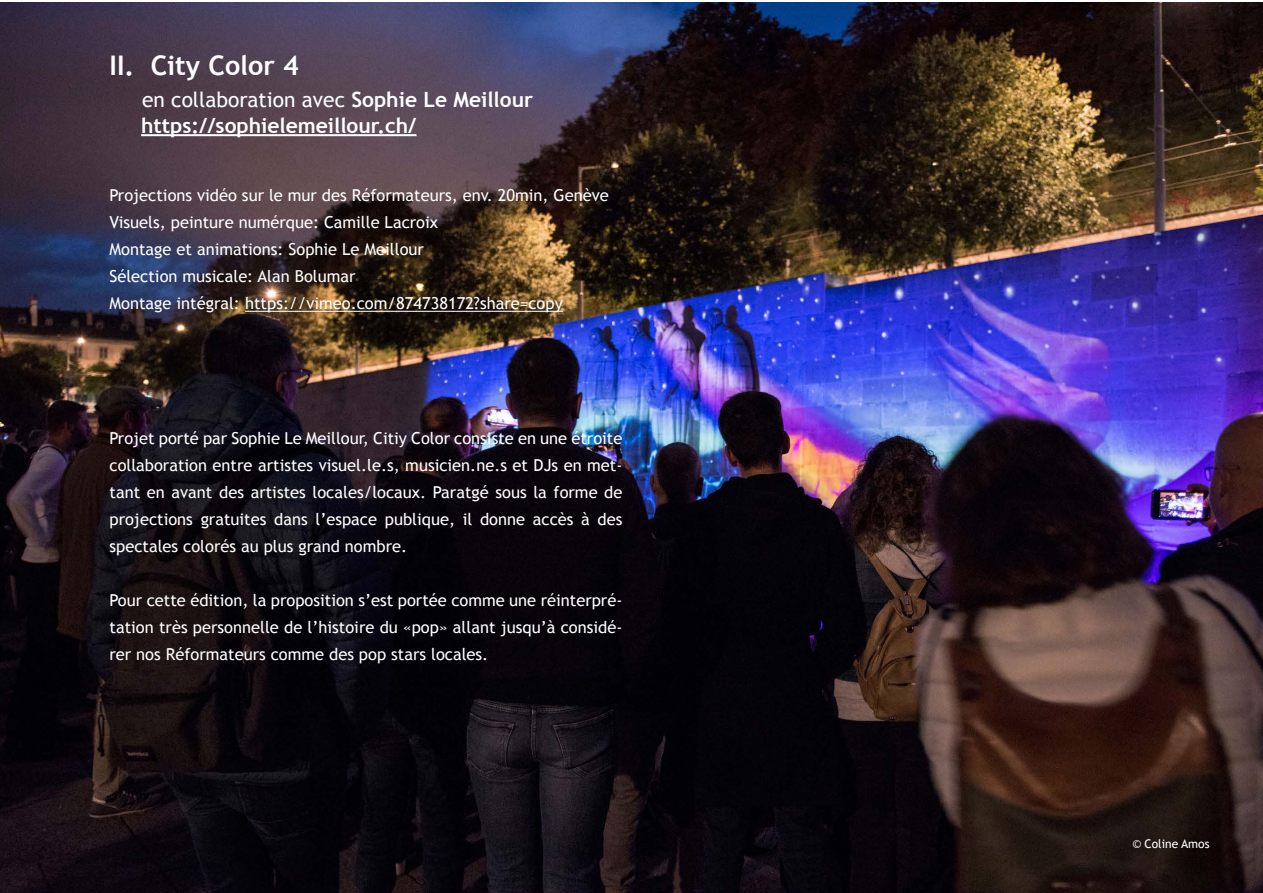
<style>
.page{position:relative;width:1263px;height:893px;background:#fff}
.page>*{position:absolute;margin:0;border:0;box-sizing:border-box;transform-origin:0 0}
.t1{font:700 27px "Trebuchet MS";color:#fff}
.t2{font:21px "Trebuchet MS";color:#fff}
.t3{font:700 21px "Trebuchet MS";color:#fff}
.t4{font:16.5px/27px "Trebuchet MS";color:#fff;text-align:justify}
.t5{font:12px "Trebuchet MS";color:#fff}
.s1{font-weight:700}
</style>
<div class="page">
<img style="left:0;top:2px;width:1263px;height:891px">
<hr style="left:245px;top:311px;width:318px;height:1px;background:#fff">
<hr style="left:141px;top:134px;width:275px;height:2px;background:#fff">
<p class="t1" style="left:109px;top:48px;width:191px">II. City Color 4</p>
<p class="t2" style="left:142px;top:87px;width:392px">en collaboration avec <span class="s1">Sophie Le Meillour</span></p>
<p class="t3" style="left:141px;top:112px;width:277px">https://sophielemeillour.ch/</p>
<p class="t4" style="left:109px;top:182px;width:501px">Projections vidéo sur le mur des Réformateurs, env. 20min, Genève</p>
<p class="t4" style="left:109px;top:209px;width:330px">Visuels, peinture numérque: Camille Lacroix</p>
<p class="t4" style="left:109px;top:236px;width:316px">Montage et animations: Sophie Le Meillour</p>
<p class="t4" style="left:109px;top:263px;width:248px">Sélection musicale: Alan Bolumar</p>
<p class="t4" style="left:109px;top:290px;width:455px">Montage intégral: https://vimeo.com/874738172?share=copy</p>
<p class="t4" style="left:109px;top:425px;width:514px">Projet porté par Sophie Le Meillour, Citiy Color consiste en une étroite collaboration entre artistes visuel.le.s, musicien.ne.s et DJs en met&shy;tant en avant des artistes locales/locaux. Paratgé sous la forme de projections gratuites dans l’espace publique, il donne accès à des spectales colorés au plus grand nombre.</p>
<p class="t4" style="left:109px;top:587px;width:514px">Pour cette édition, la proposition s’est portée comme une réinterpré&shy;tation très personnelle de l’histoire du «pop» allant jusqu’à considé&shy;rer nos Réformateurs comme des pop stars locales.</p>
<p class="t5" style="left:1132px;top:836px;width:79px">© Coline Amos</p>
</div>
